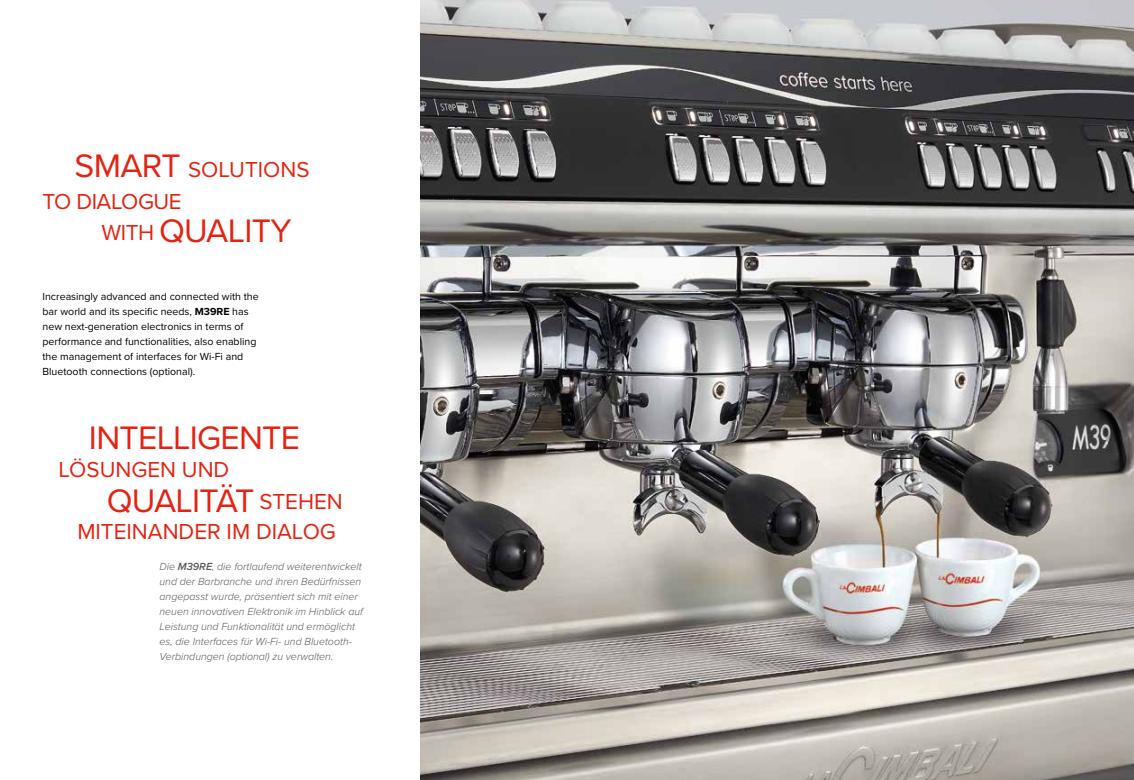
<style>
.page{position:relative;width:1134px;height:780px;background:#fff}
.page>*{position:absolute;margin:0;border:0;box-sizing:border-box;transform-origin:0 0}
.t1{font:33.75px "Proxima Nova";letter-spacing:-.02em;color:#e42313}
.t2{font:22.5px "Proxima Nova";color:#e42313}
.t3{font:22.5px/31.2px "Proxima Nova";letter-spacing:-.02em;color:#e42313}
.t4{font:italic 300 10.62px/15px "Proxima Nova";color:#575756}
.t5{font:10.62px/15px "Proxima Nova";color:#000}
.s1{font-size:33.75px}
.s2{font-size:22.5px}
.s3{font-weight:700}
.s4{font-weight:600}
</style>
<div class="page">
<img style="left:420px;top:0;width:714px;height:780px">
<h2 class="t3" style="left:43px;top:153px;width:269px;text-indent:32px"><span class="s1">SMART</span> SOLUTIONS<br>TO DIALOGUE</h2>
<h1 class="t1" style="left:101px;top:206px;width:192px"><span class="s2">WITH</span> QUALITY</h1>
<p class="t5" style="left:43px;top:288px;width:218px">Increasingly advanced and connected with the bar world and its specific needs, <span class="s3">M39RE</span> has new next-generation electronics in terms of performance and functionalities, also enabling the management of interfaces for Wi-Fi and Bluetooth connections (optional).</p>
<h1 class="t1" style="left:89px;top:412px;width:213px">INTELLIGENTE</h1>
<h2 class="t2" style="left:59px;top:452px;width:172px">LÖSUNGEN UND</h2>
<h1 class="t1" style="left:107px;top:475px;width:238px">QUALITÄT <span class="s2">STEHEN</span></h1>
<h2 class="t2" style="left:77px;top:514px;width:260px">MITEINANDER IM DIALOG</h2>
<p class="t4" style="left:160px;top:559px;width:205px">Die <span class="s4">M39RE</span>, die fortlaufend weiterentwickelt und der Barbranche und ihren Bedürfnissen angepasst wurde, präsentiert sich mit einer neuen innovativen Elektronik im Hinblick auf Leistung und Funktionalität und ermöglicht es, die Interfaces für Wi-Fi- und Bluetooth-Verbindungen (optional) zu verwalten.</p>
</div>
